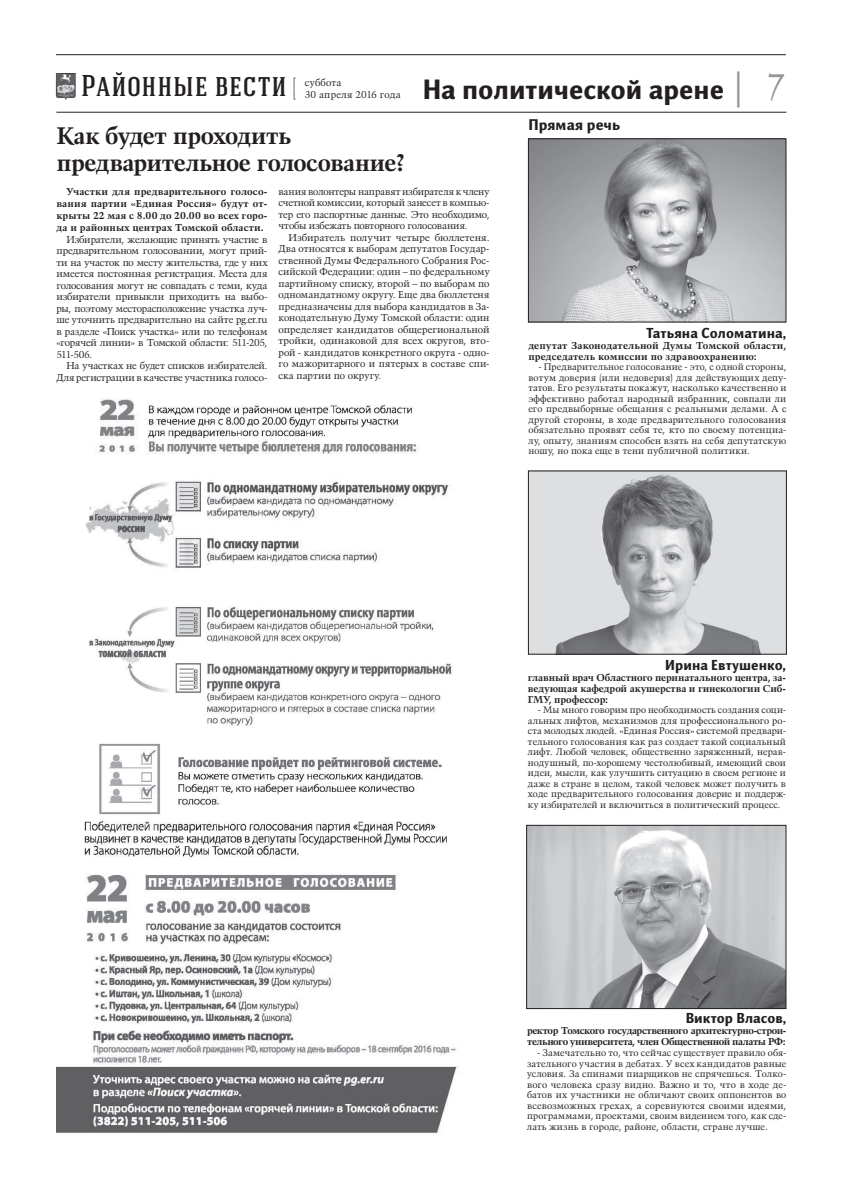
<style>
.page{position:relative;width:842px;height:1191px;background:#fff}
.page>*{position:absolute;margin:0;border:0;box-sizing:border-box;transform-origin:0 0}
.t1{font:500 30px "Hagin Caps";letter-spacing:.025em;color:#231f20}
.t2{font:900 27px "Orbi Sans";color:#231f20}
.t3{font:700 24px/27px "Kuenstler 480 BT";letter-spacing:-.02em;color:#231f20}
.t4{font:900 15px "Orbi Sans";letter-spacing:.005em;color:#231f20}
.t5{font:900 14px "Orbi Sans";letter-spacing:.005em;color:#231f20}
.t6{font:10px/11.5px "Kuenstler 480 BT";letter-spacing:-.005em;color:#231f20;text-align:justify}
.t7{font:700 10px/11px "Kuenstler 480 BT";color:#231f20;text-align:justify}
.t8{font:700 10px/11px "Kuenstler 480 BT";letter-spacing:-.035em;color:#231f20}
.t9{font:10px "Kuenstler 480 BT";letter-spacing:.02em;color:#231f20}
.t10{font:10px "Kuenstler 480 BT";letter-spacing:.025em;color:#231f20}
.t11{font:9.5px/10.5px "Kuenstler 480 BT";letter-spacing:.02em;color:#231f20;text-align:justify}
.s1{font-family:"Kuenstler 480 BT";font-weight:400;font-size:36px;color:#939598}
</style>
<div class="page">
<hr style="left:56px;top:54px;width:730px;height:1px;background:#231f20">
<hr style="left:56px;top:112px;width:730px;height:1px;background:#231f20">
<svg style="left:294px;top:78px;width:1px;height:22px"></svg>
<img style="left:55px;top:73px;width:21px;height:27px">
<img style="left:86px;top:398px;width:367px;height:417px">
<img style="left:57px;top:1065px;width:400px;height:68px">
<img style="left:530px;top:141px;width:254px;height:179px">
<img style="left:530px;top:473px;width:254px;height:179px">
<img style="left:528px;top:827px;width:256px;height:179px">
<div style="left:526px;top:825px;width:260px;height:183px;border:1px solid #231f20"></div>
<img style="left:93px;top:954px;width:241px;height:70px">
<img style="left:85px;top:874px;width:311px;height:70px">
<img style="left:84px;top:821px;width:363px;height:38px">
<img style="left:92px;top:1030px;width:365px;height:35px">
<h1 class="t1" style="left:81px;top:67px;width:207px">Районные вести</h1>
<p class="t10" style="left:305px;top:76px;width:38px">суббота</p>
<p class="t9" style="left:305px;top:88px;width:97px">30 апреля 2016 года</p>
<h2 class="t2" style="left:423px;top:72px;width:365px">На политической арене <span class="s1">| 7</span></h2>
<h3 class="t3" style="left:56px;top:122px;width:351px">Как будет проходить предварительное голосование?</h3>
<p class="t7" style="left:56px;top:185px;width:213px;line-height:12px;text-indent:10px">Участки для предварительного голосо&shy;вания партии «Единая Россия» будут от&shy;крыты 22 мая c 8.00 до 20.00 во всех горо&shy;да и районных центрах Томской области.</p>
<p class="t6" style="left:56px;top:233px;width:213px;text-indent:10px">Избиратели, желающие принять участие в предварительном голосовании, могут прий&shy;ти на участок по месту жительства, где у них имеется постоянная регистрация. Места для голосования могут не совпадать с теми, куда избиратели привыкли приходить на выбо&shy;ры, поэтому месторасположение участка луч&shy;ше уточнить предварительно на сайте pg.er.ru в разделе «Поиск участка» или по телефонам «горячей линии» в Томской области: 511-205, 511-506.</p>
<p class="t6" style="left:56px;top:360px;width:213px;text-align:right">На участках не будет списков избирателей.<br>Для регистрации в качестве участника голосо-</p>
<p class="t6" style="left:278px;top:185px;width:213px">вания волонтеры направят избирателя к члену счетной комиссии, который занесет в компью&shy;тер его паспортные данные. Это необходимо, чтобы избежать повторного голосования.</p>
<p class="t6" style="left:278px;top:231px;width:213px;text-indent:10px">Избиратель получит четыре бюллетеня.<br>Два относятся к выборам депутатов Государ&shy;ственной Думы Федерального Собрания Рос&shy;сийской Федерации: один – по федеральному партийному списку, второй – по выборам по одномандатному округу. Еще два бюллетеня предназначены для выбора кандидатов в За&shy;конодательную Думу Томской области: один определяет кандидатов общерегиональной тройки, одинаковой для всех округов, вто&shy;рой - кандидатов конкретного округа - одно&shy;го мажоритарного и пятерых в составе спи&shy;ска партии по округу.</p>
<h3 class="t4" style="left:528px;top:115px;width:93px">Прямая речь</h3>
<h3 class="t5" style="left:646px;top:324px;width:142px">Татьяна Соломатина,</h3>
<p class="t7" style="left:528px;top:340px;width:259px">депутат Законодательной Думы Томской области, председатель комиссии по здравоохранению:</p>
<p class="t11" style="left:528px;top:362px;width:260px;text-indent:10px">- Предварительное голосование - это, с одной стороны, вотум доверия (или недоверия) для действующих депу&shy;татов. Его результаты покажут, насколько качественно и эффективно работал народный избранник, совпали ли его предвыборные обещания с реальными делами. А с другой стороны, в ходе предварительного голосования обязательно проявят себя те, кто по своему потенциа&shy;лу, опыту, знаниям способен взять на себя депутатскую ношу, но пока еще в тени публичной политики.</p>
<h3 class="t5" style="left:665px;top:656px;width:122px">Ирина Евтушенко,</h3>
<p class="t7" style="left:528px;top:672px;width:259px">главный врач Областного перинатального центра, за&shy;ведующая кафедрой акушерства и гинекологии Сиб-ГМУ, профессор:</p>
<p class="t11" style="left:528px;top:705px;width:259px;text-indent:10px">- Мы много говорим про необходимость создания соци&shy;альных лифтов, механизмов для профессионального ро&shy;ста молодых людей. «Единая Россия» системой предвари&shy;тельного голосования как раз создает такой социальный лифт. Любой человек, общественно заряженный, нерав&shy;нодушный, по-хорошему честолюбивый, имеющий свои идеи, мысли, как улучшить ситуацию в своем регионе и даже в стране в целом, такой человек может получить в ходе предварительного голосования доверие и поддерж&shy;ку избирателей и включиться в политический процесс.</p>
<h3 class="t5" style="left:686px;top:1009px;width:102px">Виктор Власов,</h3>
<p class="t8" style="left:527px;top:1025px;width:261px">ректор Томского государственного архитектурно-строи&shy;тельного университета, член Общественной палаты РФ:</p>
<p class="t11" style="left:527px;top:1047px;width:261px;text-indent:10px">- Замечательно то, что сейчас существует правило обя&shy;зательного участия в дебатах. У всех кандидатов равные условия. За спинами пиарщиков не спрячешься. Толко&shy;вого человека сразу видно. Важно и то, что в ходе де&shy;батов их участники не обличают своих оппонентов во всевозможных грехах, а соревнуются своими идеями, программами, проектами, своим видением того, как сде&shy;лать жизнь в городе, районе, области, стране лучше.</p>
</div>
